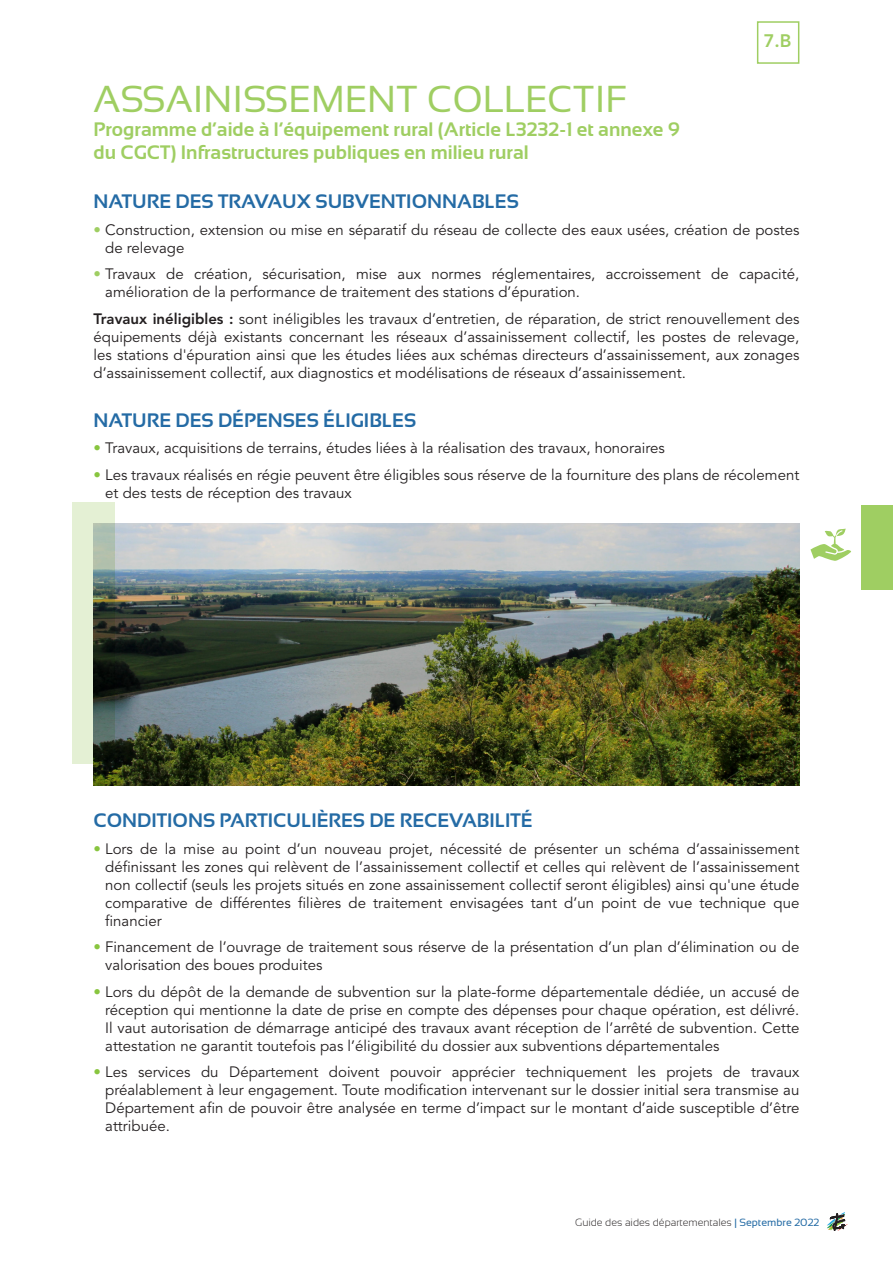
<style>
.page{position:relative;width:893px;height:1263px;background:#fff}
.page>*{position:absolute;margin:0;border:0;box-sizing:border-box;transform-origin:0 0}
.t1{font:37.5px "Sansation";color:#9fce62}
.t2{font:700 19.5px/23.4px "Sansation";color:#9fce62}
.t3{font:700 19.5px "Sansation";color:#246ba5}
.t4{font:800 18px "Avenir LT Std";color:#9fce62}
.t5{font:15px/18px "Avenir LT Std";color:#231f20}
.t6{font:300 10.5px "Sansation";color:#231f20}
.s1{color:#9fce62}
.s2{font-weight:800}
.s3{color:#88c53f}
.s4{font-weight:400;color:#246ba5}
</style>
<div class="page">
<svg style="left:827px;top:1212px;width:21px;height:19px"></svg>
<img style="left:94px;top:524px;width:705px;height:262px">
<svg style="left:72px;top:502px;width:43px;height:262px;background:#9ba894"></svg>
<div style="left:861px;top:505px;width:32px;height:84px;background:#9fce62"></div>
<svg style="left:810px;top:529px;width:41px;height:32px"></svg>
<div style="left:757px;top:21px;width:42px;height:43px;border:2px solid #9fce62"></div>
<p class="t4" style="left:764px;top:30px;width:29px">7.B</p>
<h1 class="t1" style="left:94px;top:78px;width:534px">ASSAINISSEMENT COLLECTIF</h1>
<h2 class="t2" style="left:94px;top:117px;width:588px">Programme d’aide à l’équipement rural (Article L3232-1 et annexe 9 du CGCT) Infrastructures publiques en milieu rural</h2>
<h2 class="t3" style="left:94px;top:190px;width:427px">NATURE DES TRAVAUX SUBVENTIONNABLES</h2>
<p class="t5" style="left:105px;top:221px;width:696px;text-indent:-12px"><span class="s1">•</span> Construction, extension ou mise en séparatif du réseau de collecte des eaux usées, création de postes de relevage</p>
<p class="t5" style="left:105px;top:265px;width:696px;text-indent:-12px"><span class="s1">•</span> Travaux de création, sécurisation, mise aux normes réglementaires, accroissement de capacité, amélioration de la performance de traitement des stations d’épuration.</p>
<p class="t5" style="left:94px;top:310px;width:707px;text-align:justify"><span class="s2">Travaux inéligibles :</span> sont inéligibles les travaux d’entretien, de réparation, de strict renouvellement des équipements déjà existants concernant les réseaux d’assainissement collectif, les postes de relevage, les stations d'épuration ainsi que les études liées aux schémas directeurs d’assainissement, aux zonages d’assainissement collectif, aux diagnostics et modélisations de réseaux d’assainissement.</p>
<h2 class="t3" style="left:94px;top:409px;width:324px">NATURE DES DÉPENSES ÉLIGIBLES</h2>
<p class="t5" style="left:94px;top:439px;width:573px"><span class="s3">•</span> Travaux, acquisitions de terrains, études liées à la réalisation des travaux, honoraires</p>
<p class="t5" style="left:105px;top:466px;width:696px;text-indent:-12px"><span class="s3">•</span> Les travaux réalisés en régie peuvent être éligibles sous réserve de la fourniture des plans de récolement et des tests de réception des travaux</p>
<h2 class="t3" style="left:94px;top:810px;width:441px">CONDITIONS PARTICULIÈRES DE RECEVABILITÉ</h2>
<p class="t5" style="left:105px;top:840px;width:696px;text-align:justify;text-indent:-12px"><span class="s3">•</span> Lors de la mise au point d’un nouveau projet, nécessité de présenter un schéma d’assainissement définissant les zones qui relèvent de l’assainissement collectif et celles qui relèvent de l’assainissement non collectif (seuls les projets situés en zone assainissement collectif seront éligibles) ainsi qu'une étude comparative de différentes filières de traitement envisagées tant d’un point de vue technique que financier</p>
<p class="t5" style="left:105px;top:938px;width:696px;text-indent:-12px"><span class="s3">•</span> Financement de l’ouvrage de traitement sous réserve de la présentation d’un plan d’élimination ou de valorisation des boues produites</p>
<p class="t5" style="left:105px;top:983px;width:696px;text-align:justify;text-indent:-12px"><span class="s3">•</span> Lors du dépôt de la demande de subvention sur la plate-forme départementale dédiée, un accusé de réception qui mentionne la date de prise en compte des dépenses pour chaque opération, est délivré.<br>Il vaut autorisation de démarrage anticipé des travaux avant réception de l’arrêté de subvention. Cette attestation ne garantit toutefois pas l’éligibilité du dossier aux subventions départementales</p>
<p class="t5" style="left:105px;top:1063px;width:696px;text-align:justify;text-indent:-12px"><span class="s3">•</span> Les services du Département doivent pouvoir apprécier techniquement les projets de travaux préalablement à leur engagement. Toute modification intervenant sur le dossier initial sera transmise au Département afin de pouvoir être analysée en terme d’impact sur le montant d’aide susceptible d’être attribuée.</p>
<p class="t6" style="left:575px;top:1216px;width:246px">Guide des aides départementales <span class="s4">| Septembre 2022</span></p>
</div>
